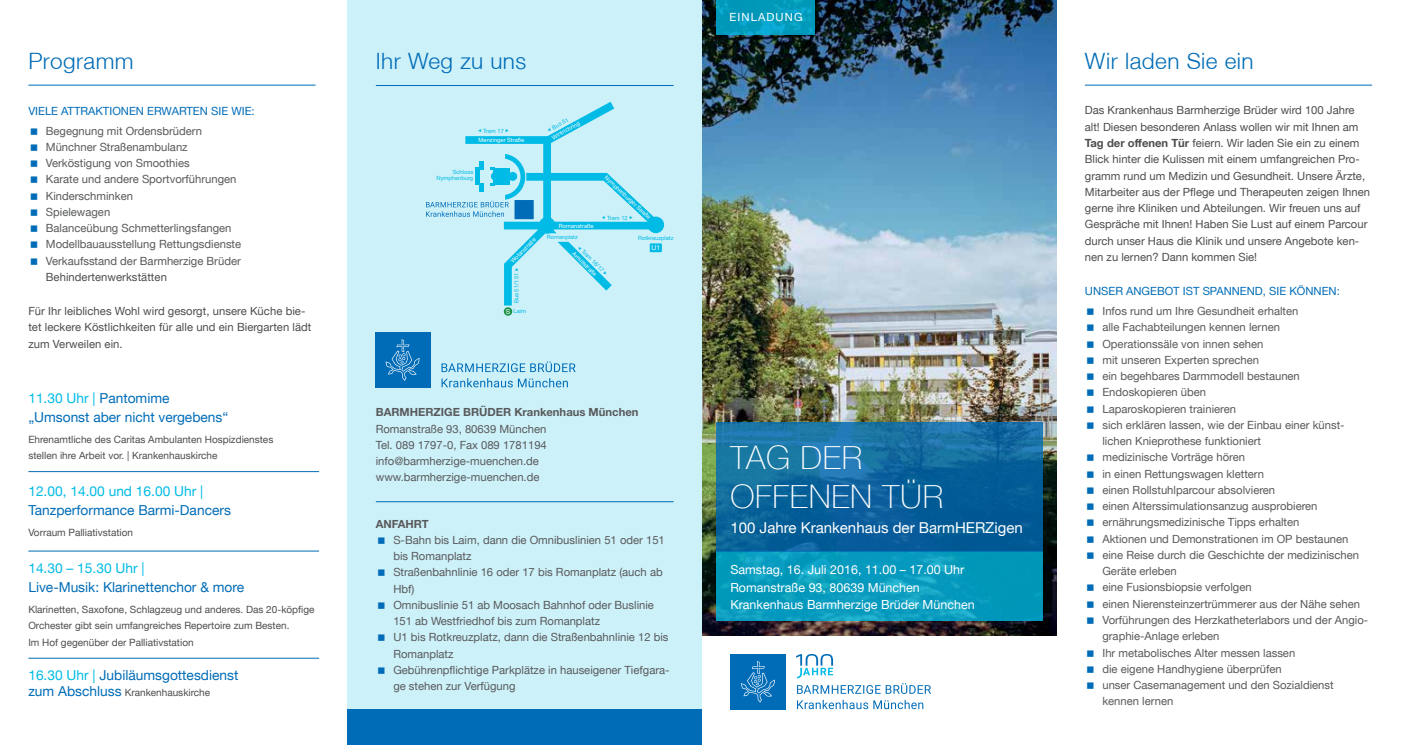
<style>
.page{position:relative;width:1404px;height:745px;background:#fff}
.page>*{position:absolute;margin:0;border:0;box-sizing:border-box;transform-origin:0 0}
.t1{font:100 32.5px/39px "Helvetica Neue LT";letter-spacing:.02em;color:#fff}
.t2{font:300 22.5px "Helvetica Neue LT";letter-spacing:.02em;color:#006cb7}
.t3{font:15px "Helvetica Neue LT";color:#fff}
.t4{font:13.75px/18.8px "Helvetica Neue LT";color:#006cb7}
.t5{font:13.75px "Helvetica Neue LT";color:#00bbe5}
.t6{font:12.5px/17.5px "Helvetica Neue LT";color:#fff}
.t7{font:11.25px/16.2px "Helvetica Neue LT";color:#58595b}
.t8{font:11.25px/16.2px "Helvetica Neue LT";color:#4d4d4f}
.t9{font:11.25px "Helvetica Neue LT";color:#006cb7}
.t10{font:700 11.25px "Helvetica Neue";color:#58595b}
.t11{font:11.25px "Helvetica Neue LT";letter-spacing:.1em;color:#fff}
.t12{font:10px/16.2px "Helvetica Neue LT";color:#4d4d4f}
.t13{font:6.75px "Helvetica Neue";color:#fff}
.t14{font:5.75px/6.2px "Helvetica Neue";color:#00bbe5;text-align:right}
.t15{font:5.75px "Helvetica Neue";color:#fff}
.s1{color:#00bbe5}
.s2{font-size:13.75px;color:#006cb7}
.s3{font-weight:700}
</style>
<div class="page">
<img style="left:702px;top:0;width:354px;height:634px">
<svg style="left:716px;top:551px;width:326px;height:69px;background:#079bbd"></svg>
<svg style="left:716px;top:422px;width:326px;height:129px;background:#0d669e"></svg>
<svg style="left:716px;top:0;width:98px;height:35px;background:#039cbe"></svg>
<div style="left:730px;top:653px;width:55px;height:56px;background:#006cb7"></div>
<svg style="left:741px;top:661px;width:33px;height:41px"></svg>
<svg style="left:797px;top:699px;width:126px;height:9px"></svg>
<svg style="left:796px;top:654px;width:135px;height:39px"></svg>
<hr style="left:28px;top:85px;width:287px;height:1px;background:#006cb7">
<div style="left:347px;top:0;width:355px;height:744px;background:#cdf1f9"></div>
<hr style="left:376px;top:501px;width:297px;height:1px;background:#006cb7">
<hr style="left:376px;top:85px;width:297px;height:1px;background:#006cb7">
<div style="left:347px;top:709px;width:355px;height:35px;background:#006cb7"></div>
<div style="left:375px;top:332px;width:55px;height:55px;background:#006cb7"></div>
<svg style="left:385px;top:339px;width:34px;height:42px"></svg>
<svg style="left:441px;top:378px;width:127px;height:9px"></svg>
<svg style="left:441px;top:361px;width:134px;height:11px"></svg>
<svg style="left:647px;top:216px;width:17px;height:17px"></svg>
<div style="left:503px;top:307px;width:9px;height:8px;background:#1a9247;border-radius:50%"></div>
<hr style="left:1084px;top:85px;width:287px;height:1px;background:#006cb7">
<hr style="left:28px;top:471px;width:291px;height:1px;background:#006cb7">
<hr style="left:28px;top:550px;width:291px;height:1px;background:#006cb7">
<hr style="left:28px;top:657px;width:291px;height:1px;background:#006cb7">
<svg style="left:426px;top:102px;width:235px;height:211px"></svg>
<h2 class="t2" style="left:28px;top:47px;width:107px">Programm</h2>
<p class="t9" style="left:28px;top:104px;width:228px">VIELE ATTRAKTIONEN ERWARTEN SIE WIE:</p>
<p class="t7" style="left:46px;top:122px;width:197px">Begegnung mit Ordensbrüdern<br>Münchner Straßenambulanz<br>Verköstigung von Smoothies<br>Karate und andere Sportvorführungen<br>Kinderschminken<br>Spielewagen<br>Balanceübung Schmetterlingsfangen<br>Modellbauausstellung Rettungsdienste<br>Verkaufsstand der Barmherzige Brüder</p>
<p class="t8" style="left:46px;top:268px;width:122px">Behindertenwerkstätten</p>
<p class="t8" style="left:28px;top:302px;width:284px">Für Ihr leibliches Wohl wird gesorgt, unsere Küche bie&shy;tet leckere Köstlichkeiten für alle und ein Biergarten lädt zum Verweilen ein.</p>
<p class="t4" style="left:28px;top:388px;width:201px"><span class="s1">11.30 Uhr |</span> Pantomime „Umsonst aber nicht vergebens“</p>
<p class="t12" style="left:28px;top:431px;width:246px">Ehrenamtliche des Caritas Ambulanten Hospizdienstes stellen ihre Arbeit vor. | Krankenhauskirche</p>
<p class="t5" style="left:28px;top:482px;width:176px">12.00, 14.00 und 16.00 Uhr |</p>
<p class="t4" style="left:28px;top:500px;width:204px">Tanzperformance Barmi-Dancers</p>
<p class="t12" style="left:28px;top:524px;width:106px">Vorraum Palliativstation</p>
<p class="t5" style="left:28px;top:559px;width:118px">14.30 – 15.30 Uhr |</p>
<p class="t4" style="left:28px;top:576px;width:217px">Live-Musik: Klarinettenchor &amp; more</p>
<p class="t12" style="left:28px;top:601px;width:287px">Klarinetten, Saxofone, Schlagzeug und anderes. Das 20-köpfige<br>Orchester gibt sein umfangreiches Repertoire zum Besten.<br>Im Hof gegenüber der Palliativstation</p>
<p class="t4" style="left:28px;top:664px;width:211px"><span class="s1">16.30 Uhr |</span> Jubiläumsgottesdienst</p>
<p class="t12" style="left:28px;top:683px;width:183px"><span class="s2">zum Abschluss</span> Krankenhauskirche</p>
<h2 class="t2" style="left:376px;top:47px;width:152px">Ihr Weg zu uns</h2>
<p class="t14" style="left:483px;top:128px;width:22px">Tram 17</p>
<p class="t15" style="left:478px;top:136px;width:47px">Menzinger Straße</p>
<p class="t14" style="left:436px;top:169px;width:38px">Schloss<br>Nymphenburg</p>
<p class="t15" style="left:509px;top:259px;width:34px;rotate:-45deg">Wotanstraße</p>
<p class="t14" style="left:513px;top:303px;width:32px;rotate:-90deg">Bus 51/151</p>
<p class="t13" style="left:506px;top:307px;width:6px">S</p>
<p class="t14" style="left:513px;top:308px;width:14px">Laim</p>
<p class="t14" style="left:551px;top:125px;width:20px;rotate:-29deg">Bus 51</p>
<p class="t15" style="left:550px;top:135px;width:33px;rotate:-29deg">Wintrichring</p>
<p class="t15" style="left:608px;top:174px;width:62px;rotate:43deg">Nymphenburger Straße</p>
<p class="t14" style="left:607px;top:214px;width:22px">Tram 12</p>
<p class="t15" style="left:558px;top:222px;width:36px">Romanstraße</p>
<p class="t15" style="left:575px;top:250px;width:33px;rotate:45deg">Arnulfstraße</p>
<p class="t14" style="left:547px;top:234px;width:33px">Romanplatz</p>
<p class="t14" style="left:584px;top:248px;width:31px;rotate:45deg">Tram 16/17</p>
<p class="t14" style="left:638px;top:234px;width:37px">Rotkreuzplatz</p>
<p class="t13" style="left:651px;top:244px;width:10px">U1</p>
<p class="t10" style="left:376px;top:405px;width:264px">BARMHERZIGE BRÜDER Krankenhaus München</p>
<p class="t7" style="left:376px;top:420px;width:172px">Romanstraße 93, 80639 München<br>Tel. 089 1797-0, Fax 089 1781194 info@barmherzige-muenchen.de www.barmherzige-muenchen.de</p>
<p class="t10" style="left:376px;top:516px;width:54px">ANFAHRT</p>
<p class="t7" style="left:393px;top:531px;width:278px">S-Bahn bis Laim, dann die Omnibuslinien 51 oder 151 bis Romanplatz<br>Straßenbahnlinie 16 oder 17 bis Romanplatz (auch ab Hbf)<br>Omnibuslinie 51 ab Moosach Bahnhof oder Buslinie 151 ab Westfriedhof bis zum Romanplatz<br>U1 bis Rotkreuzplatz, dann die Straßenbahnlinie 12 bis Romanplatz<br>Gebührenpflichtige Parkplätze in hauseigener Tiefgara&shy;ge stehen zur Verfügung</p>
<p class="t11" style="left:729px;top:11px;width:75px">EINLADUNG</p>
<h1 class="t1" style="left:730px;top:437px;width:214px">TAG DER<br>OFFENEN TÜR</h1>
<h3 class="t3" style="left:730px;top:518px;width:294px">100 Jahre Krankenhaus der BarmHERZigen</h3>
<p class="t6" style="left:730px;top:560px;width:246px">Samstag, 16. Juli 2016, 11.00 – 17.00 Uhr<br>Romanstraße 93, 80639 München<br>Krankenhaus Barmherzige Brüder München</p>
<h2 class="t2" style="left:1084px;top:47px;width:170px">Wir laden Sie ein</h2>
<p class="t8" style="left:1084px;top:102px;width:287px">Das Krankenhaus Barmherzige Brüder wird 100 Jahre alt! Diesen besonderen Anlass wollen wir mit Ihnen am <span class="s3">Tag der offenen Tür</span> feiern. Wir laden Sie ein zu einem Blick hinter die Kulissen mit einem umfangreichen Pro&shy;gramm rund um Medizin und Gesundheit. Unsere Ärzte, Mitarbeiter aus der Pflege und Therapeuten zeigen Ihnen gerne ihre Kliniken und Abteilungen. Wir freuen uns auf Gespräche mit Ihnen! Haben Sie Lust auf einem Parcour durch unser Haus die Klinik und unsere Angebote ken&shy;nen zu lernen? Dann kommen Sie!</p>
<p class="t9" style="left:1084px;top:284px;width:256px">UNSER ANGEBOT IST SPANNEND, SIE KÖNNEN:</p>
<p class="t7" style="left:1102px;top:302px;width:267px">Infos rund um Ihre Gesundheit erhalten<br>alle Fachabteilungen kennen lernen<br>Operationssäle von innen sehen<br>mit unseren Experten sprechen<br>ein begehbares Darmmodell bestaunen Endoskopieren üben<br>Laparoskopieren trainieren<br>sich erklären lassen, wie der Einbau einer künst&shy;lichen Knieprothese funktioniert<br>medizinische Vorträge hören<br>in einen Rettungswagen klettern<br>einen Rollstuhlparcour absolvieren<br>einen Alterssimulationsanzug ausprobieren ernährungsmedizinische Tipps erhalten<br>Aktionen und Demonstrationen im OP bestaunen eine Reise durch die Geschichte der medizinischen Geräte erleben<br>eine Fusionsbiopsie verfolgen<br>einen Nierensteinzertrümmerer aus der Nähe sehen Vorführungen des Herzkatheterlabors und der Angio&shy;graphie-Anlage erleben<br>Ihr metabolisches Alter messen lassen<br>die eigene Handhygiene überprüfen<br>unser Casemanagement und den Sozialdienst kennen lernen</p>
</div>
